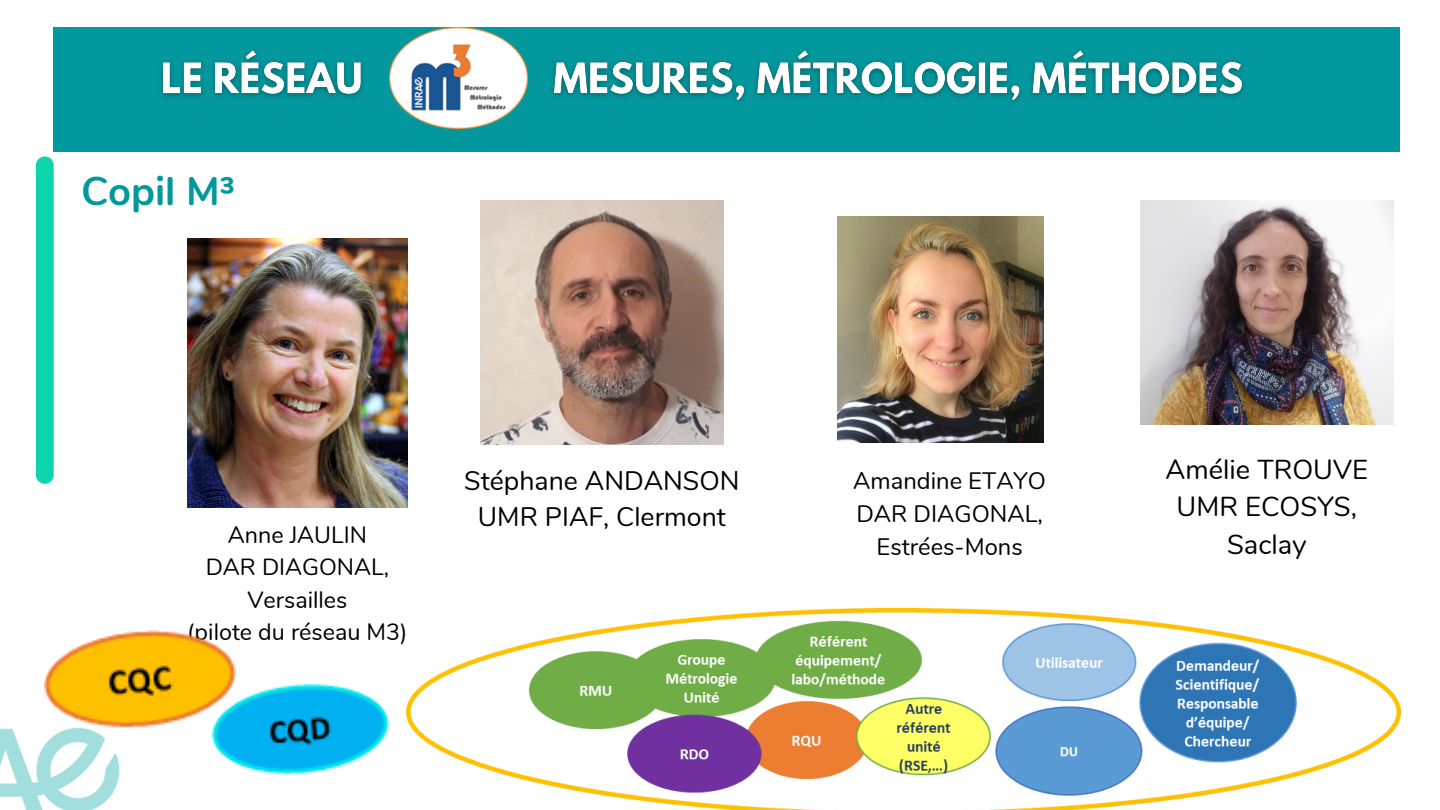
<style>
.page{position:relative;width:1440px;height:810px;background:#fff}
.page>*{position:absolute;margin:0;border:0;box-sizing:border-box;transform-origin:0 0}
.t1{font:700 40px "Nunito";color:#03989e}
.t2{font:27.3px/37.5px "Nunito";color:#000;text-align:center}
.t3{font:26.7px/36.6px "Nunito";color:#000;text-align:center}
.t4{font:23.8px/32.6px "Nunito";color:#000;text-align:center}
.t5{font:23.4px/32.5px "Nunito";color:#000;text-align:center}
</style>
<div class="page">
<img style="left:0;top:728px;width:120px;height:82px">
<div style="left:54px;top:28px;width:1346px;height:124px;background:#03989e"></div>
<img style="left:405px;top:28px;width:107px;height:100px">
<svg style="left:36px;top:156px;width:18px;height:328px"></svg>
<img style="left:481px;top:200px;width:242px;height:245px">
<img style="left:838px;top:216px;width:205px;height:227px">
<img style="left:1140px;top:200px;width:254px;height:224px">
<img style="left:187px;top:239px;width:221px;height:268px">
<img style="left:161px;top:42px;width:1083px;height:69px">
<img style="left:406px;top:609px;width:994px;height:201px">
<img style="left:45px;top:631px;width:190px;height:98px">
<img style="left:212px;top:684px;width:177px;height:91px">
<p class="t1" style="left:81px;top:165px;width:155px">Copil M³</p>
<p class="t5" style="left:228px;top:519px;width:141px">Anne JAULIN</p>
<p class="t5" style="left:206px;top:551px;width:185px">DAR DIAGONAL,<br>Versailles</p>
<p class="t5" style="left:187px;top:616px;width:222px">(pilote du réseau M3)</p>
<p class="t3" style="left:464px;top:462px;width:277px">Stéphane ANDANSON<br>UMR PIAF, Clermont</p>
<p class="t2" style="left:1166px;top:451px;width:204px">Amélie TROUVE<br>UMR ECOSYS,<br>Saclay</p>
<p class="t4" style="left:853px;top:465px;width:194px">Amandine ETAYO<br>DAR DIAGONAL,<br>Estrées-Mons</p>
</div>
